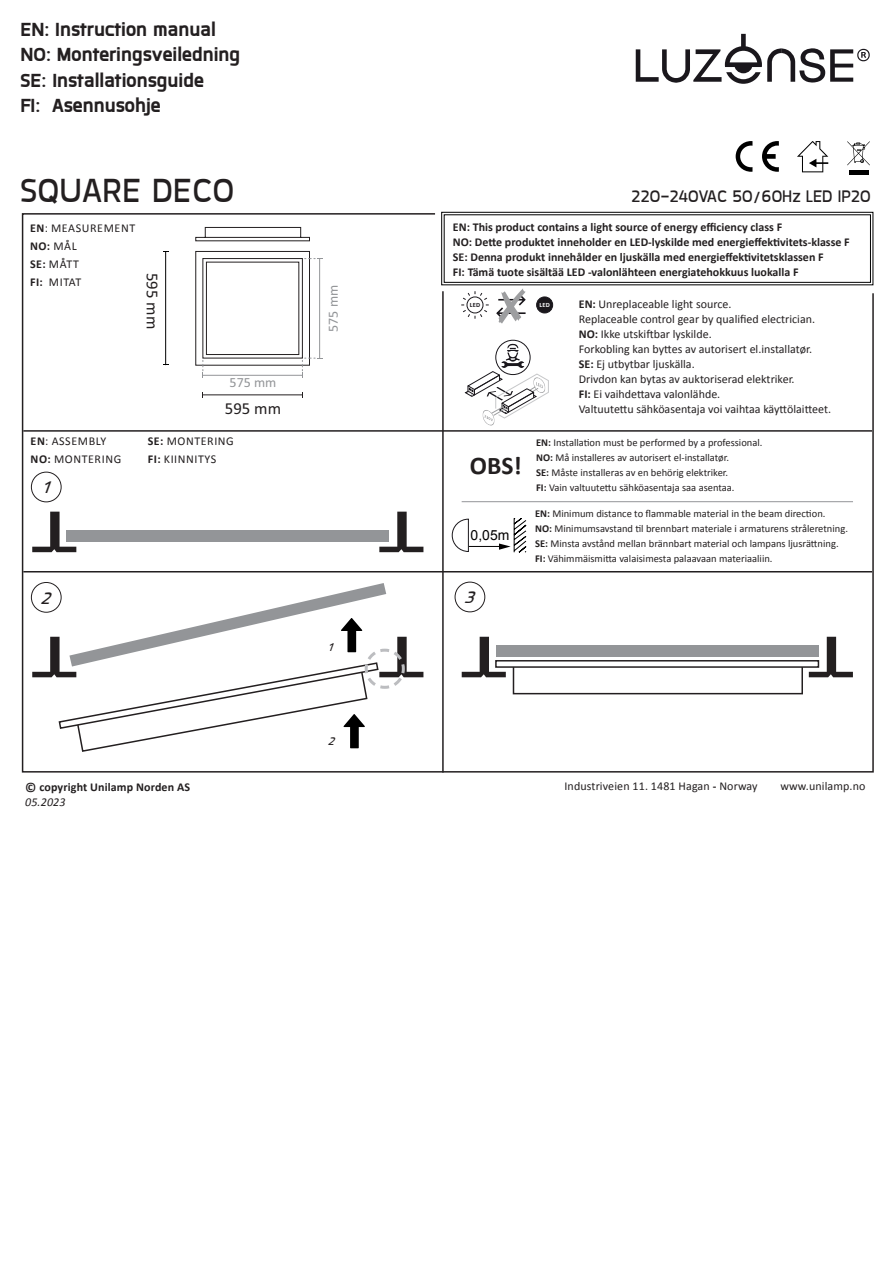
<style>
.page{position:relative;width:893px;height:1263px;background:#fff}
.page>*{position:absolute;margin:0;border:0;box-sizing:border-box;transform-origin:0 0}
.t1{font:45px "Unilamp Norsk";letter-spacing:.01em;color:#231f20}
.t2{font:700 25.5px "Unilamp Norsk";color:#231f20}
.t3{font:700 25.5px "Calibri";color:#231f20}
.t4{font:22.5px "Unilamp Norsk";color:#231f20}
.t5{font:italic 22.5px "Unilamp Norsk";color:#231f20}
.t6{font:16.8px "Calibri";color:#231f20}
.t7{font:italic 15px "Unilamp Norsk";color:#231f20}
.t8{font:13.95px "Calibri";color:#939598}
.t9{font:13.95px "Arial";color:#020000}
.t10{font:12px "Calibri";color:#231f20}
.t11{font:700 12px "Calibri";color:#231f20}
.t12{font:12px "Calibri";letter-spacing:.05em;color:#231f20}
.t13{font:italic 12px "Calibri";letter-spacing:.01em;color:#231f20}
.t14{font:10.5px "Calibri";color:#231f20}
.t15{font:700 6.45px "Calibri";color:#1a171c}
.t16{font:700 6.45px "Calibri";color:#fff}
.s1{font-weight:700}
.s2{font-weight:400}
.s3{font-size:13.5px}
</style>
<div class="page">
<div style="left:849px;top:170px;width:19px;height:5px;background:#000"></div>
<svg style="left:847px;top:141px;width:23px;height:24px"></svg>
<svg style="left:736px;top:141px;width:16px;height:31px"></svg>
<svg style="left:762px;top:141px;width:17px;height:31px"></svg>
<svg style="left:636px;top:34px;width:234px;height:50px"></svg>
<svg style="left:21px;top:212px;width:853px;height:561px"></svg>
<hr style="left:462px;top:501px;width:391px;height:1px;background:#939598">
<hr style="left:23px;top:430px;width:849px;height:2px;background:#231f20">
<hr style="left:23px;top:571px;width:849px;height:1px;background:#231f20">
<svg style="left:452px;top:518px;width:17px;height:34px"></svg>
<hr style="left:469px;top:546px;width:32px;height:1px;background:#020000">
<svg style="left:499px;top:518px;width:27px;height:35px"></svg>
<svg style="left:441px;top:212px;width:432px;height:112px"></svg>
<div style="left:495px;top:340px;width:35px;height:35px;border:1px solid #1a171c;border-radius:50%"></div>
<svg style="left:464px;top:343px;width:85px;height:84px"></svg>
<hr style="left:442px;top:291px;width:2px;height:481px;background:#231f20">
<svg style="left:797px;top:141px;width:31px;height:31px"></svg>
<p class="t2" style="left:20px;top:15px;width:197px">EN: Instruction manual</p>
<p class="t2" style="left:20px;top:41px;width:221px">NO: Monteringsveiledning</p>
<p class="t2" style="left:20px;top:66px;width:185px">SE: Installationsguide</p>
<p class="t2" style="left:20px;top:92px;width:142px">FI: Asennusohje</p>
<p class="t1" style="left:20px;top:165px;width:215px">SQUARE DECO</p>
<p class="t4" style="left:632px;top:184px;width:241px">220-240VAC 50/60Hz LED IP20</p>
<p class="t12" style="left:30px;top:219px;width:107px"><span class="s1">EN</span>: MEASUREMENT</p>
<p class="t11" style="left:30px;top:237px;width:48px">NO: <span class="s2">MÅL</span></p>
<p class="t10" style="left:30px;top:255px;width:50px"><span class="s1">SE:</span> MÅTT</p>
<p class="t10" style="left:30px;top:273px;width:53px"><span class="s1">FI:</span> MITAT</p>
<p class="t6" style="left:164px;top:273px;width:58px;rotate:90deg">595 mm</p>
<p class="t12" style="left:31px;top:433px;width:77px"><span class="s1">EN</span>: ASSEMBLY</p>
<p class="t12" style="left:31px;top:451px;width:92px"><span class="s1">NO:</span> MONTERING</p>
<p class="t5" style="left:42px;top:475px;width:8px">1</p>
<p class="t8" style="left:230px;top:373px;width:48px">575 mm</p>
<p class="t6" style="left:225px;top:397px;width:58px">595 mm</p>
<p class="t12" style="left:148px;top:433px;width:88px"><span class="s1">SE:</span> MONTERING</p>
<p class="t12" style="left:148px;top:451px;width:70px"><span class="s1">FI:</span> KIINNITYS</p>
<p class="t5" style="left:40px;top:585px;width:11px">2</p>
<p class="t11" style="left:25px;top:778px;width:167px"><span class="s3">©</span> copyright Unilamp Norden AS</p>
<p class="t13" style="left:25px;top:793px;width:42px">05.2023</p>
<p class="t8" style="left:324px;top:332px;width:48px;rotate:-90deg">575 mm</p>
<p class="t7" style="left:328px;top:638px;width:6px">1</p>
<p class="t7" style="left:328px;top:733px;width:8px">2</p>
<p class="t11" style="left:453px;top:218px;width:331px">EN: This product contains a light source of energy efficiency class F</p>
<p class="t11" style="left:453px;top:233px;width:398px">NO: Dette produktet inneholder en LED-lyskilde med energieffektivitets-klasse F</p>
<p class="t11" style="left:453px;top:248px;width:372px">SE: Denna produkt innehålder en ljuskälla med energieffektivitetsklassen F</p>
<p class="t11" style="left:453px;top:263px;width:347px">FI: Tämä tuote sisältää LED -valonlähteen energiatehokkuus luokalla F</p>
<p class="t15" style="left:470px;top:301px;width:12px">LED</p>
<p class="t16" style="left:539px;top:301px;width:12px">LED</p>
<p class="t10" style="left:579px;top:296px;width:154px"><span class="s1">EN:</span> Unreplaceable light source.</p>
<p class="t10" style="left:579px;top:311px;width:238px">Replaceable control gear by qualified electrician.</p>
<p class="t10" style="left:579px;top:326px;width:134px"><span class="s1">NO:</span> Ikke utskiftbar lyskilde.</p>
<p class="t10" style="left:579px;top:341px;width:235px">Forkobling kan byttes av autorisert el.installatør.</p>
<p class="t10" style="left:579px;top:356px;width:117px"><span class="s1">SE:</span> Ej utbytbar ljuskälla.</p>
<p class="t10" style="left:579px;top:371px;width:217px">Drivdon kan bytas av auktoriserad elektriker.</p>
<p class="t10" style="left:579px;top:386px;width:143px"><span class="s1">FI:</span> Ei vaihdettava valonlähde.</p>
<p class="t10" style="left:579px;top:401px;width:254px">Valtuutettu sähköasentaja voi vaihtaa käyttölaitteet.</p>
<p class="t3" style="left:470px;top:447px;width:53px">OBS!</p>
<p class="t9" style="left:471px;top:526px;width:40px">0,05m</p>
<p class="t5" style="left:464px;top:585px;width:11px">3</p>
<p class="t14" style="left:536px;top:435px;width:228px"><span class="s1">EN:</span> Installation must be performed by a professional.</p>
<p class="t14" style="left:536px;top:450px;width:194px"><span class="s1">NO:</span> Må installeres av autorisert el-installatør.</p>
<p class="t14" style="left:536px;top:465px;width:194px"><span class="s1">SE:</span> Måste installeras av en behörig elektriker.</p>
<p class="t14" style="left:536px;top:480px;width:200px"><span class="s1">FI:</span> Vain valtuutettu sähköasentaja saa asentaa.</p>
<p class="t14" style="left:535px;top:507px;width:292px"><span class="s1">EN:</span> Minimum distance to flammable material in the beam direction.</p>
<p class="t14" style="left:535px;top:522px;width:314px"><span class="s1">NO:</span> Minimumsavstand til brennbart materiale i armaturens stråleretning.</p>
<p class="t14" style="left:535px;top:537px;width:305px"><span class="s1">SE:</span> Minsta avstånd mellan brännbart material och lampans ljusrättning.</p>
<p class="t14" style="left:535px;top:552px;width:239px"><span class="s1">FI:</span> Vähimmäismitta valaisimesta palaavaan materiaaliin.</p>
<p class="t10" style="left:564px;top:777px;width:195px">Industriveien 11. 1481 Hagan <span class="s1">-</span> Norway</p>
<p class="t10" style="left:780px;top:777px;width:87px">www.unilamp.no</p>
</div>
